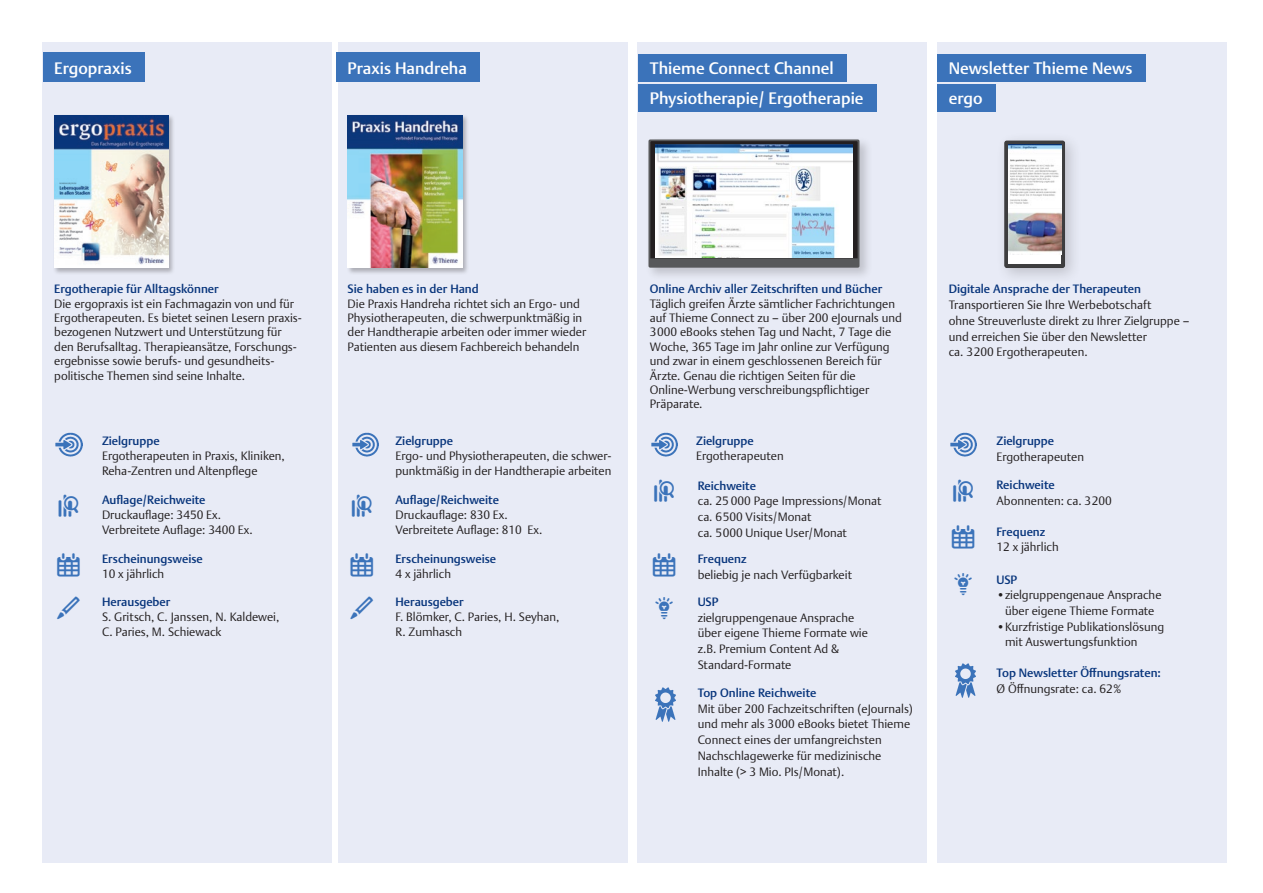
<style>
.page{position:relative;width:1263px;height:893px;background:#fff}
.page>*{position:absolute;margin:0;border:0;box-sizing:border-box;transform-origin:0 0}
.t1{font:500 16.5px/30px "Thieme Argo 2011";color:#fff}
.t2{font:300 12px/14.4px "Thieme Argo 2011";color:#231f20}
.t3{font:500 12px "Thieme Argo 2011";color:#08357c}
</style>
<div class="page">
<div style="left:43px;top:43px;width:289px;height:820px;background:#e8ebf6"></div>
<div style="left:43px;top:52px;width:101px;height:29px;background:#3b73ba"></div>
<div style="left:53px;top:114px;width:123px;height:161px;background:#231f20;opacity:.3"></div>
<img style="left:54px;top:115px;width:115px;height:153px">
<div style="left:339px;top:43px;width:289px;height:820px;background:#e8ebf6"></div>
<div style="left:638px;top:43px;width:289px;height:820px;background:#e8ebf6"></div>
<div style="left:638px;top:54px;width:208px;height:27px;background:#3b73ba"></div>
<div style="left:638px;top:84px;width:238px;height:27px;background:#3b73ba"></div>
<div style="left:937px;top:43px;width:289px;height:820px;background:#e8ebf6"></div>
<div style="left:937px;top:54px;width:208px;height:27px;background:#3b73ba"></div>
<div style="left:937px;top:84px;width:58px;height:27px;background:#3b73ba"></div>
<div style="left:336px;top:52px;width:144px;height:29px;background:#3b73ba"></div>
<div style="left:346px;top:114px;width:123px;height:161px;background:#231f20;opacity:.3"></div>
<img style="left:348px;top:115px;width:114px;height:153px">
<div style="left:645px;top:136px;width:228px;height:145px;background:#231f20;opacity:.2"></div>
<div style="left:648px;top:139px;width:211px;height:129px;background:#57585a;border-radius:2px"></div>
<svg style="left:650px;top:141px;width:208px;height:117px"></svg>
<img style="left:655px;top:145px;width:198px;height:112px">
<div style="left:996px;top:132px;width:86px;height:153px;background:#231f20;opacity:.2"></div>
<div style="left:1003px;top:140px;width:63px;height:129px;background:#231f20;opacity:.2"></div>
<div style="left:1008px;top:144px;width:53px;height:119px;background:#fff"></div>
<img style="left:1009px;top:144px;width:52px;height:108px">
<img style="left:56px;top:432px;width:26px;height:25px">
<img style="left:352px;top:432px;width:26px;height:25px">
<img style="left:651px;top:432px;width:26px;height:25px">
<img style="left:950px;top:432px;width:26px;height:25px">
<img style="left:655px;top:687px;width:21px;height:34px">
<img style="left:955px;top:663px;width:21px;height:35px">
<h1 class="t1" style="left:54px;top:52px;width:79px">Ergopraxis</h1>
<h1 class="t1" style="left:348px;top:52px;width:121px">Praxis Handreha</h1>
<h1 class="t1" style="left:650px;top:52px;width:215px">Thieme Connect Channel<br>Physiotherapie/ Ergotherapie</h1>
<h1 class="t1" style="left:949px;top:52px;width:185px">Newsletter Thieme News ergo</h1>
<p class="t3" style="left:54px;top:281px;width:166px">Ergotherapie für Alltagskönner</p>
<p class="t2" style="left:54px;top:296px;width:249px">Die ergopraxis ist ein Fachmagazin von und für Ergotherapeuten. Es bietet seinen Lesern praxis&shy;bezogenen Nutzwert und Unterstützung für den Berufsalltag. Therapieansätze, Forschungs&shy;ergebnisse sowie berufs- und gesundheits&shy;politische Themen sind seine Inhalte.</p>
<p class="t3" style="left:102px;top:433px;width:59px">Zielgruppe</p>
<p class="t2" style="left:102px;top:448px;width:184px;line-height:15px">Ergotherapeuten in Praxis, Kliniken,<br>Reha-Zentren und Altenpflege</p>
<p class="t3" style="left:102px;top:492px;width:105px">Auflage/Reichweite</p>
<p class="t2" style="left:102px;top:507px;width:152px;line-height:15px">Druckauflage: 3450 Ex.<br>Verbreitete Auflage: 3400 Ex.</p>
<p class="t3" style="left:102px;top:551px;width:102px">Erscheinungsweise</p>
<p class="t2" style="left:102px;top:567px;width:64px">10 x jährlich</p>
<p class="t3" style="left:102px;top:594px;width:70px">Herausgeber</p>
<p class="t2" style="left:102px;top:609px;width:179px;line-height:15px">S. Gritsch, C. Janssen, N. Kaldewei,<br>C. Paries, M. Schiewack</p>
<p class="t3" style="left:348px;top:281px;width:133px">Sie haben es in der Hand</p>
<p class="t2" style="left:348px;top:296px;width:240px">Die Praxis Handreha richtet sich an Ergo- und Physiotherapeuten, die schwerpunktmäßig in der Handtherapie arbeiten oder immer wieder Patienten aus diesem Fachbereich behandeln</p>
<p class="t3" style="left:395px;top:433px;width:59px">Zielgruppe</p>
<p class="t2" style="left:395px;top:448px;width:218px;line-height:15px">Ergo- und Physiotherapeuten, die schwer&shy;punktmäßig in der Handtherapie arbeiten</p>
<p class="t3" style="left:395px;top:492px;width:105px">Auflage/Reichweite</p>
<p class="t2" style="left:395px;top:507px;width:148px;line-height:15px">Druckauflage: 830 Ex.<br>Verbreitete Auflage: 810 Ex.</p>
<p class="t3" style="left:395px;top:551px;width:102px">Erscheinungsweise</p>
<p class="t2" style="left:395px;top:567px;width:57px">4 x jährlich</p>
<p class="t3" style="left:395px;top:594px;width:70px">Herausgeber</p>
<p class="t2" style="left:395px;top:609px;width:165px;line-height:15px">F. Blömker, C. Paries, H. Seyhan,<br>R. Zumhasch</p>
<p class="t3" style="left:650px;top:281px;width:234px">Online Archiv aller Zeitschriften und Bücher</p>
<p class="t2" style="left:650px;top:296px;width:253px">Täglich greifen Ärzte sämtlicher Fachrichtungen auf Thieme Connect zu – über 200 eJournals und 3 000 eBooks stehen Tag und Nacht, 7 Tage die Woche, 365 Tage im Jahr online zur Verfügung und zwar in einem geschlossenen Bereich für Ärzte. Genau die richtigen Seiten für die Online-Werbung verschreibungspflichtiger Präparate.</p>
<p class="t3" style="left:696px;top:433px;width:59px">Zielgruppe</p>
<p class="t2" style="left:696px;top:449px;width:89px">Ergotherapeuten</p>
<p class="t3" style="left:698px;top:477px;width:60px">Reichweite</p>
<p class="t2" style="left:698px;top:493px;width:185px;line-height:15.8px">ca. 25 000 Page Impressions/Monat ca. 6 500 Visits/Monat<br>ca. 5 000 Unique User/Monat</p>
<p class="t3" style="left:698px;top:551px;width:50px">Frequenz</p>
<p class="t2" style="left:698px;top:567px;width:156px">beliebig je nach Verfügbarkeit</p>
<p class="t3" style="left:698px;top:594px;width:22px">USP</p>
<p class="t2" style="left:698px;top:609px;width:172px;line-height:15.8px">zielgruppengenaue Ansprache über eigene Thieme Formate wie z.B. Premium Content Ad &amp;<br>Standard-Formate</p>
<p class="t3" style="left:698px;top:685px;width:120px">Top Online Reichweite</p>
<p class="t2" style="left:698px;top:700px;width:217px;line-height:15.8px">Mit über 200 Fachzeitschriften (eJournals) und mehr als 3 000 eBooks bietet Thieme Connect eines der umfangreichsten Nachschlagewerke für medizinische Inhalte (&gt; 3 Mio. PIs/Monat).</p>
<p class="t3" style="left:949px;top:281px;width:194px">Digitale Ansprache der Therapeuten</p>
<p class="t2" style="left:949px;top:297px;width:242px;line-height:15.8px">Transportieren Sie Ihre Werbebotschaft<br>ohne Streuverluste direkt zu Ihrer Zielgruppe – und erreichen Sie über den Newsletter<br>ca. 3 200 Ergotherapeuten.</p>
<p class="t3" style="left:996px;top:433px;width:59px">Zielgruppe</p>
<p class="t2" style="left:996px;top:449px;width:89px">Ergotherapeuten</p>
<p class="t3" style="left:996px;top:477px;width:60px">Reichweite</p>
<p class="t2" style="left:996px;top:493px;width:117px">Abonnenten: ca. 3 200</p>
<p class="t3" style="left:996px;top:523px;width:50px">Frequenz</p>
<p class="t2" style="left:996px;top:540px;width:64px">12 x jährlich</p>
<p class="t3" style="left:996px;top:571px;width:22px">USP</p>
<p class="t2" style="left:996px;top:587px;width:167px;line-height:15.8px;text-align:center">•zielgruppengenaue Ansprache über eigene Thieme Formate</p>
<p class="t2" style="left:1005px;top:618px;width:161px;line-height:15.8px;text-indent:-9px">•Kurzfristige Publikationslösung mit Auswertungsfunktion</p>
<p class="t3" style="left:996px;top:665px;width:166px">Top Newsletter Öffnungsraten:</p>
<p class="t2" style="left:996px;top:681px;width:126px">Ø Öffnungsrate: ca. 62 %</p>
</div>
